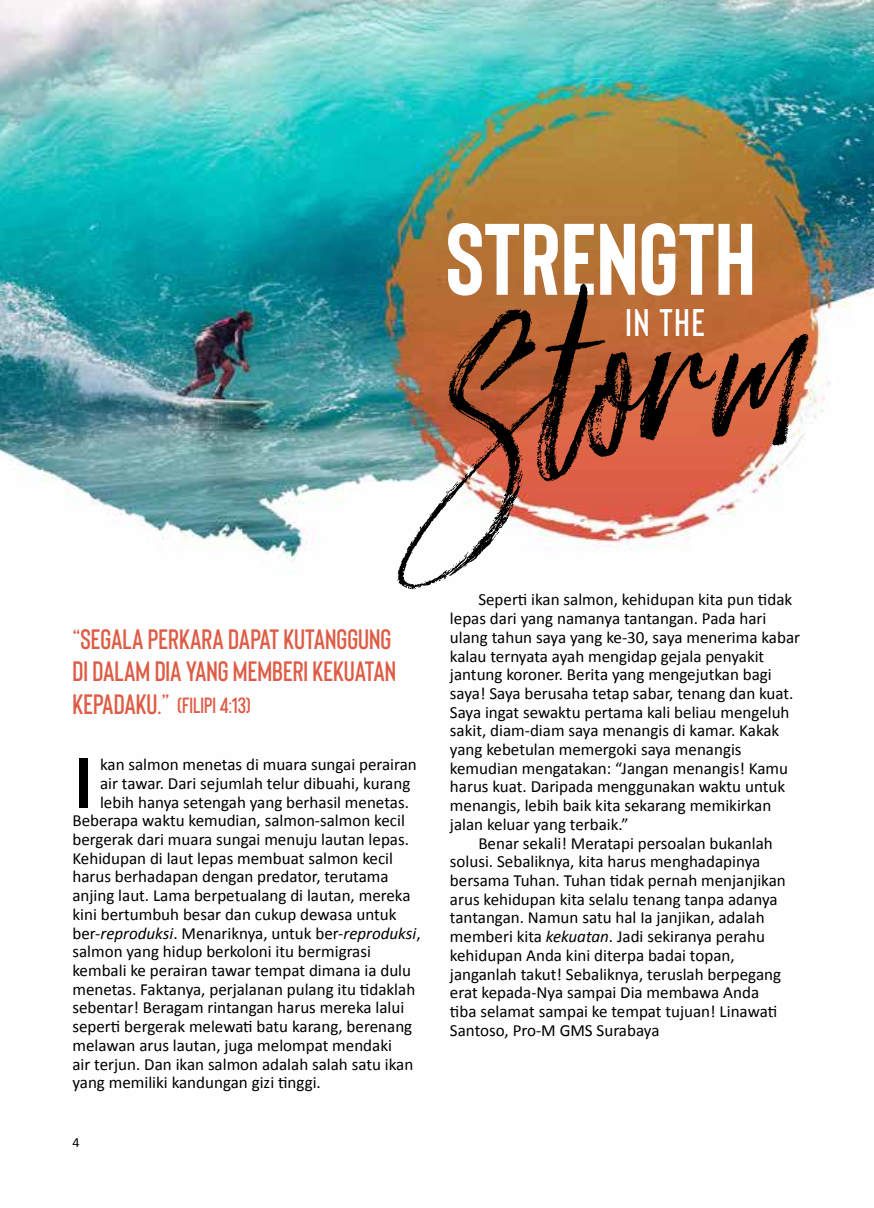
<style>
.page{position:relative;width:874px;height:1208px;background:#fff}
.page>*{position:absolute;margin:0;border:0;box-sizing:border-box;transform-origin:0 0}
.t1{font:italic 161.2px "Inspecture Script";color:#000;scale:1.05 1}
.t2{font:700 101.2px "Bison";color:#fff}
.t3{font:70.4px "Montserrat";color:#000}
.t4{font:600 38.4px "Bison";color:#fff}
.t5{font:600 28px/32px "Bison";color:#de5c46}
.t6{font:600 22px "Bison";color:#de5c46}
.t7{font:17px "Calibri";color:#000}
.t8{font:14px "Calibri";color:#000}
.s1{font-size:28px}
.s2{font-style:italic}
</style>
<div class="page">
<img style="left:0;top:0;width:873px;height:562px">
<h2 class="t2" style="left:445px;top:196px;width:312px">STRENGTH</h2>
<h3 class="t4" style="left:625px;top:299px;width:81px">IN THE</h3>
<h1 class="t1" style="left:392px;top:316px;width:381px;rotate:-6deg">Stor m</h1>
<h3 class="t5" style="left:72px;top:622px;width:325px">“SEGALA PERKARA DAPAT KUTANGGUNG<br>DI DALAM DIA YANG MEMBERI KEKUATAN</h3>
<p class="t6" style="left:72px;top:692px;width:180px"><span class="s1">KEPADAKU.”</span> (FILIPI 4:13)</p>
<h3 class="t3" style="left:72px;top:739px;width:23px">I</h3>
<p class="t7" style="left:100px;top:754px;width:318px">kan salmon menetas di muara sungai perairan</p>
<p class="t7" style="left:100px;top:772px;width:311px">air tawar. Dari sejumlah telur dibuahi, kurang</p>
<p class="t7" style="left:100px;top:791px;width:310px">lebih hanya setengah yang berhasil menetas.</p>
<p class="t7" style="left:72px;top:810px;width:334px">Beberapa waktu kemudian, salmon-salmon kecil</p>
<p class="t7" style="left:72px;top:828px;width:338px">bergerak dari muara sungai menuju lautan lepas.</p>
<p class="t7" style="left:72px;top:847px;width:322px">Kehidupan di laut lepas membuat salmon kecil</p>
<p class="t7" style="left:72px;top:866px;width:317px">harus berhadapan dengan predator, terutama</p>
<p class="t7" style="left:72px;top:884px;width:339px">anjing laut. Lama berpetualang di lautan, mereka</p>
<p class="t7" style="left:72px;top:903px;width:325px">kini bertumbuh besar dan cukup dewasa untuk</p>
<p class="t7" style="left:72px;top:922px;width:349px">ber-<span class="s2">reproduksi</span>. Menariknya, untuk ber-<span class="s2">reproduksi</span>,</p>
<p class="t7" style="left:72px;top:941px;width:300px">salmon yang hidup berkoloni itu bermigrasi</p>
<p class="t7" style="left:72px;top:959px;width:340px">kembali ke perairan tawar tempat dimana ia dulu</p>
<p class="t7" style="left:72px;top:978px;width:344px">menetas. Faktanya, perjalanan pulang itu tidaklah</p>
<p class="t7" style="left:72px;top:997px;width:333px">sebentar! Beragam rintangan harus mereka lalui</p>
<p class="t7" style="left:72px;top:1015px;width:341px">seperti bergerak melewati batu karang, berenang</p>
<p class="t7" style="left:72px;top:1034px;width:321px">melawan arus lautan, juga melompat mendaki</p>
<p class="t7" style="left:72px;top:1053px;width:342px">air terjun. Dan ikan salmon adalah salah satu ikan</p>
<p class="t7" style="left:72px;top:1071px;width:250px">yang memiliki kandungan gizi tinggi.</p>
<p class="t8" style="left:72px;top:1133px;width:9px">4</p>
<p class="t7" style="left:478px;top:589px;width:315px">Seperti ikan salmon, kehidupan kita pun tidak</p>
<p class="t7" style="left:450px;top:608px;width:318px">lepas dari yang namanya tantangan. Pada hari</p>
<p class="t7" style="left:450px;top:626px;width:351px">ulang tahun saya yang ke-30, saya menerima kabar</p>
<p class="t7" style="left:450px;top:645px;width:316px">kalau ternyata ayah mengidap gejala penyakit</p>
<p class="t7" style="left:450px;top:664px;width:323px">jantung koroner. Berita yang mengejutkan bagi</p>
<p class="t7" style="left:450px;top:682px;width:345px">saya! Saya berusaha tetap sabar, tenang dan kuat.</p>
<p class="t7" style="left:450px;top:701px;width:341px">Saya ingat sewaktu pertama kali beliau mengeluh</p>
<p class="t7" style="left:450px;top:720px;width:331px">sakit, diam-diam saya menangis di kamar. Kakak</p>
<p class="t7" style="left:450px;top:738px;width:293px">yang kebetulan memergoki saya menangis</p>
<p class="t7" style="left:450px;top:757px;width:339px">kemudian mengatakan: “Jangan menangis! Kamu</p>
<p class="t7" style="left:450px;top:776px;width:336px">harus kuat. Daripada menggunakan waktu untuk</p>
<p class="t7" style="left:450px;top:795px;width:323px">menangis, lebih baik kita sekarang memikirkan</p>
<p class="t7" style="left:450px;top:813px;width:180px">jalan keluar yang terbaik.”</p>
<p class="t7" style="left:478px;top:832px;width:296px">Benar sekali! Meratapi persoalan bukanlah</p>
<p class="t7" style="left:450px;top:851px;width:311px">solusi. Sebaliknya, kita harus menghadapinya</p>
<p class="t7" style="left:450px;top:869px;width:337px">bersama Tuhan. Tuhan tidak pernah menjanjikan</p>
<p class="t7" style="left:450px;top:888px;width:329px">arus kehidupan kita selalu tenang tanpa adanya</p>
<p class="t7" style="left:450px;top:907px;width:316px">tantangan. Namun satu hal Ia janjikan, adalah</p>
<p class="t7" style="left:450px;top:925px;width:316px">memberi kita <span class="s2">kekuatan</span>. Jadi sekiranya perahu</p>
<p class="t7" style="left:450px;top:944px;width:286px">kehidupan Anda kini diterpa badai topan,</p>
<p class="t7" style="left:450px;top:963px;width:332px">janganlah takut! Sebaliknya, teruslah berpegang</p>
<p class="t7" style="left:450px;top:982px;width:310px">erat kepada-Nya sampai Dia membawa Anda</p>
<p class="t7" style="left:450px;top:1000px;width:328px">tiba selamat sampai ke tempat tujuan! Linawati</p>
<p class="t7" style="left:450px;top:1019px;width:211px">Santoso, Pro-M GMS Surabaya</p>
</div>
